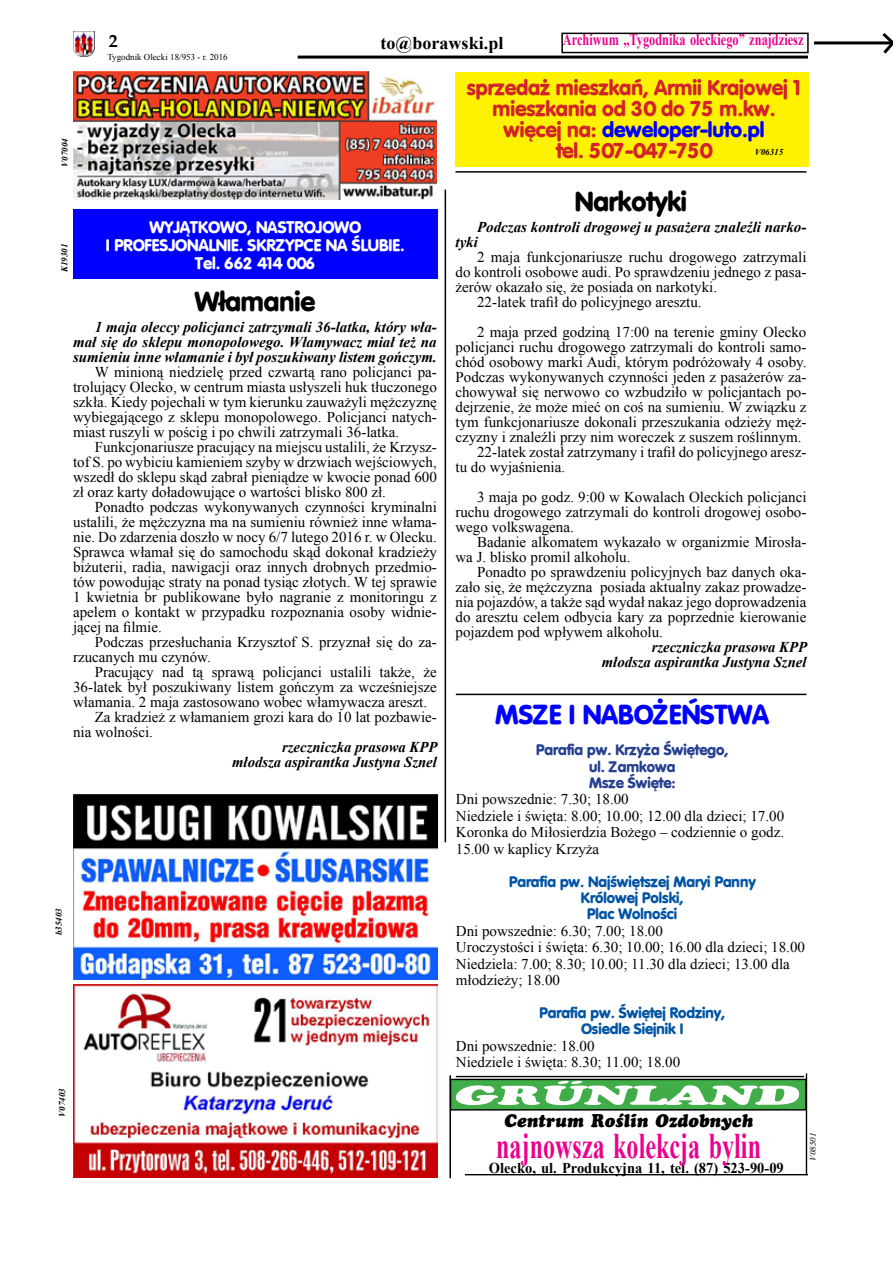
<style>
.page{position:relative;width:893px;height:1263px;background:#fff}
.page>*{position:absolute;margin:0;border:0;box-sizing:border-box;transform-origin:0 0}
.t1{font:700 36px "Times New Roman";color:#ec008c;scale:.67 1}
.t2{font:700 27px "Vogue";color:#000}
.t3{font:italic 27px "Cupertino";color:#fff;scale:2.06 1}
.t4{font:700 26.85px "Vogue";color:#00f}
.t5{font:700 21px/21px "Vogue";color:#d2232a;text-align:center}
.t6{font:italic 18px "Cupertino";letter-spacing:.005em;color:#000;scale:.96 1}
.t7{font:700 18px "Times New Roman";letter-spacing:.005em;color:#000}
.t8{font:700 18px "Palm Springs";color:#000}
.t9{font:700 16.5px/18px "Vogue";color:#fff;text-align:center}
.t10{font:700 16.5px "Times New Roman";color:#ec008c;scale:.75 1}
.t11{font:15px/15px "Times New Roman";color:#000;text-align:justify}
.t12{font:italic 700 15px/15px "Times New Roman";color:#000;text-align:right}
.t13{font:700 15px "Times New Roman";color:#000;scale:.96 1}
.t14{font:14.85px/16.4px "Times New Roman";color:#000}
.t15{font:700 14.85px/16.4px "Vogue";color:#0054a4;text-align:center}
.t16{font:700 14.85px/16.4px "Vogue";color:#25408f;text-align:center}
.t17{font:italic 700 9px "Times New Roman";color:#000}
.t18{font:9px "Times New Roman";color:#000}
.t19{font:italic 8.55px "Times New Roman";color:#000;scale:1.05 1}
.s1{color:#00f}
</style>
<div class="page">
<img style="left:73px;top:32px;width:21px;height:25px">
<hr style="left:298px;top:56px;width:510px;height:3px;background:#000">
<div style="left:451px;top:1079px;width:355px;height:31px;background:#41ad49"></div>
<div style="left:450px;top:1079px;width:357px;height:31px;border:1px solid #000"></div>
<hr style="left:806px;top:1073px;width:1px;height:102px;background:#000">
<hr style="left:449px;top:1075px;width:2px;height:103px;background:#000">
<hr style="left:465px;top:1174px;width:343px;height:1px;background:#000">
<hr style="left:456px;top:1076px;width:348px;height:1px;background:#000">
<hr style="left:814px;top:41px;width:79px;height:3px;background:#000">
<svg style="left:879px;top:33px;width:14px;height:21px"></svg>
<div style="left:561px;top:33px;width:248px;height:20px;border:2px solid #000"></div>
<img style="left:73px;top:984px;width:364px;height:193px">
<hr style="left:456px;top:694px;width:350px;height:1px;background:#000">
<div style="left:455px;top:72px;width:354px;height:95px;background:#fff200"></div>
<img style="left:73px;top:71px;width:364px;height:129px">
<img style="left:73px;top:794px;width:364px;height:185px">
<hr style="left:455px;top:171px;width:351px;height:2px;background:#000">
<hr style="left:445px;top:190px;width:1px;height:652px;background:#000">
<div style="left:73px;top:210px;width:364px;height:69px;background:#00f"></div>
<p class="t17" style="left:59px;top:167px;width:30px;rotate:-90deg">V07004</p>
<p class="t8" style="left:109px;top:30px;width:10px">2</p>
<p class="t7" style="left:381px;top:31px;width:124px">to@borawski.pl</p>
<p class="t18" style="left:107px;top:51px;width:122px">Tygodnik Olecki 18/953 - r. 2016</p>
<p class="t10" style="left:563px;top:28px;width:322px">Archiwum „Tygodnika oleckiego” znajdziesz</p>
<h3 class="t5" style="left:467px;top:76px;width:336px">sprzedaż mieszkań, Armii Krajowej 1 mieszkania od 30 do 75 m.kw. więcej na: <span class="s1">deweloper-luto.pl<br></span>tel. 507-047-750</h3>
<p class="t17" style="left:755px;top:145px;width:30px">V06315</p>
<p class="t17" style="left:58px;top:272px;width:30px;rotate:-90deg">K19301</p>
<p class="t9" style="left:106px;top:218px;width:300px">WYJĄTKOWO, NASTROJOWO<br>I PROFESJONALNIE. SKRZYPCE NA ŚLUBIE.</p>
<p class="t9" style="left:195px;top:254px;width:122px">Tel. 662 414 006</p>
<h2 class="t2" style="left:195px;top:284px;width:122px">Włamanie</h2>
<p class="t12" style="left:73px;top:319px;width:365px;text-align:justify;text-indent:22px">1 maja oleccy policjanci zatrzymali 36-latka, który wła&shy;mał się do sklepu monopolowego. Włamywacz miał też na sumieniu inne włamanie i był poszukiwany listem gończym.</p>
<p class="t11" style="left:73px;top:364px;width:365px;text-indent:22px">W minioną niedzielę przed czwartą rano policjanci pa&shy;trolujący Olecko, w centrum miasta usłyszeli huk tłuczonego szkła. Kiedy pojechali w tym kierunku zauważyli mężczyznę wybiegającego z sklepu monopolowego. Policjanci natych&shy;miast ruszyli w pościg i po chwili zatrzymali 36-latka.</p>
<p class="t11" style="left:73px;top:439px;width:365px;text-indent:22px">Funkcjonariusze pracujący na miejscu ustalili, że Krzysz&shy;tof S. po wybiciu kamieniem szyby w drzwiach wejściowych, wszedł do sklepu skąd zabrał pieniądze w kwocie ponad 600 zł oraz karty doładowujące o wartości blisko 800 zł.</p>
<p class="t11" style="left:73px;top:499px;width:365px;text-indent:22px">Ponadto podczas wykonywanych czynności kryminalni ustalili, że mężczyzna ma na sumieniu również inne włama&shy;nie. Do zdarzenia doszło w nocy 6/7 lutego 2016 r. w Olecku.<br>Sprawca włamał się do samochodu skąd dokonał kradzieży biżuterii, radia, nawigacji oraz innych drobnych przedmio&shy;tów powodując straty na ponad tysiąc złotych. W tej sprawie 1 kwietnia br publikowane było nagranie z monitoringu z apelem o kontakt w przypadku rozpoznania osoby widnie&shy;jącej na filmie.</p>
<p class="t11" style="left:73px;top:634px;width:365px;text-indent:22px">Podczas przesłuchania Krzysztof S. przyznał się do za&shy;rzucanych mu czynów.</p>
<p class="t11" style="left:95px;top:664px;width:344px">Pracujący nad tą sprawą policjanci ustalili także, że</p>
<p class="t11" style="left:73px;top:679px;width:365px">36-latek był poszukiwany listem gończym za wcześniejsze</p>
<p class="t11" style="left:73px;top:694px;width:356px">włamania. 2 maja zastosowano wobec włamywacza areszt.</p>
<p class="t11" style="left:95px;top:709px;width:344px">Za kradzież z włamaniem grozi kara do 10 lat pozbawie-</p>
<p class="t11" style="left:73px;top:724px;width:81px">nia wolności.</p>
<p class="t12" style="left:232px;top:739px;width:207px">rzeczniczka prasowa KPP młodsza aspirantka Justyna Sznel</p>
<p class="t17" style="left:52px;top:935px;width:28px;rotate:-90deg">b35403</p>
<p class="t17" style="left:56px;top:1116px;width:30px;rotate:-90deg">V07403</p>
<h2 class="t2" style="left:575px;top:184px;width:114px">Narkotyki</h2>
<p class="t12" style="left:455px;top:219px;width:352px;text-align:left;text-indent:22px">Podczas kontroli drogowej u pasażera znaleźli narko&shy;tyki</p>
<p class="t11" style="left:477px;top:249px;width:331px">2 maja funkcjonariusze ruchu drogowego zatrzymali</p>
<p class="t11" style="left:455px;top:264px;width:352px">do kontroli osobowe audi. Po sprawdzeniu jednego z pasa-</p>
<p class="t11" style="left:455px;top:279px;width:263px">żerów okazało się, że posiada on narkotyki.</p>
<p class="t11" style="left:477px;top:294px;width:226px">22-latek trafił do policyjnego aresztu.</p>
<p class="t11" style="left:477px;top:324px;width:331px">2 maja przed godziną 17:00 na terenie gminy Olecko</p>
<p class="t11" style="left:455px;top:339px;width:352px">policjanci ruchu drogowego zatrzymali do kontroli samo-</p>
<p class="t11" style="left:455px;top:354px;width:352px">chód osobowy marki Audi, którym podróżowały 4 osoby.</p>
<p class="t11" style="left:455px;top:369px;width:352px">Podczas wykonywanych czynności jeden z pasażerów za-</p>
<p class="t11" style="left:455px;top:384px;width:352px">chowywał się nerwowo co wzbudziło w policjantach po-</p>
<p class="t11" style="left:455px;top:399px;width:352px">dejrzenie, że może mieć on coś na sumieniu. W związku z</p>
<p class="t11" style="left:455px;top:414px;width:352px">tym funkcjonariusze dokonali przeszukania odzieży męż-</p>
<p class="t11" style="left:455px;top:429px;width:348px">czyzny i znaleźli przy nim woreczek z suszem roślinnym.</p>
<p class="t11" style="left:477px;top:444px;width:331px">22-latek został zatrzymany i trafił do policyjnego aresz-</p>
<p class="t11" style="left:455px;top:459px;width:111px">tu do wyjaśnienia.</p>
<p class="t11" style="left:455px;top:489px;width:352px;text-indent:22px">3 maja po godz. 9:00 w Kowalach Oleckich policjanci ruchu drogowego zatrzymali do kontroli drogowej osobo&shy;wego volkswagena.</p>
<p class="t11" style="left:455px;top:534px;width:352px;text-indent:22px">Badanie alkomatem wykazało w organizmie Mirosła&shy;wa J. blisko promil alkoholu.</p>
<p class="t11" style="left:455px;top:564px;width:352px;text-indent:22px">Ponadto po sprawdzeniu policyjnych baz danych oka&shy;zało się, że mężczyzna posiada aktualny zakaz prowadze&shy;nia pojazdów, a także sąd wydał nakaz jego doprowadzenia do aresztu celem odbycia kary za poprzednie kierowanie pojazdem pod wpływem alkoholu.</p>
<p class="t12" style="left:602px;top:639px;width:207px">rzeczniczka prasowa KPP młodsza aspirantka Justyna Sznel</p>
<h3 class="t4" style="left:495px;top:697px;width:276px">MSZE I NABOŻEŃSTWA</h3>
<p class="t16" style="left:536px;top:741px;width:194px">Parafia pw. Krzyża Świętego, ul. Zamkowa<br>Msze Święte:</p>
<p class="t14" style="left:456px;top:791px;width:330px">Dni powszednie: 7.30; 18.00<br>Niedziele i święta: 8.00; 10.00; 12.00 dla dzieci; 17.00<br>Koronka do Miłosierdzia Bożego – codziennie o godz.<br>15.00 w kaplicy Krzyża</p>
<p class="t15" style="left:509px;top:873px;width:248px">Parafia pw. Najświętszej Maryi Panny<br>Królowej Polski,<br>Plac Wolności</p>
<p class="t14" style="left:456px;top:922px;width:351px">Dni powszednie: 6.30; 7.00; 18.00<br>Uroczystości i święta: 6.30; 10.00; 16.00 dla dzieci; 18.00<br>Niedziela: 7.00; 8.30; 10.00; 11.30 dla dzieci; 13.00 dla młodzieży; 18.00</p>
<p class="t15" style="left:539px;top:1004px;width:187px">Parafia pw. Świętej Rodziny,<br>Osiedle Siejnik I</p>
<p class="t14" style="left:456px;top:1037px;width:226px">Dni powszednie: 18.00<br>Niedziele i święta: 8.30; 11.00; 18.00</p>
<h2 class="t3" style="left:454px;top:1079px;width:169px">GRÜNLAND</h2>
<p class="t6" style="left:504px;top:1110px;width:260px">Centrum Roślin Ozdobnych</p>
<p class="t13" style="left:489px;top:1157px;width:309px">Olecko, ul. Produkcyjna 11, tel. (87) 523-90-09</p>
<h1 class="t1" style="left:496px;top:1121px;width:397px">najnowsza kolekcja bylin</h1>
<p class="t19" style="left:807px;top:1161px;width:28px;rotate:-90deg">V08501</p>
</div>
